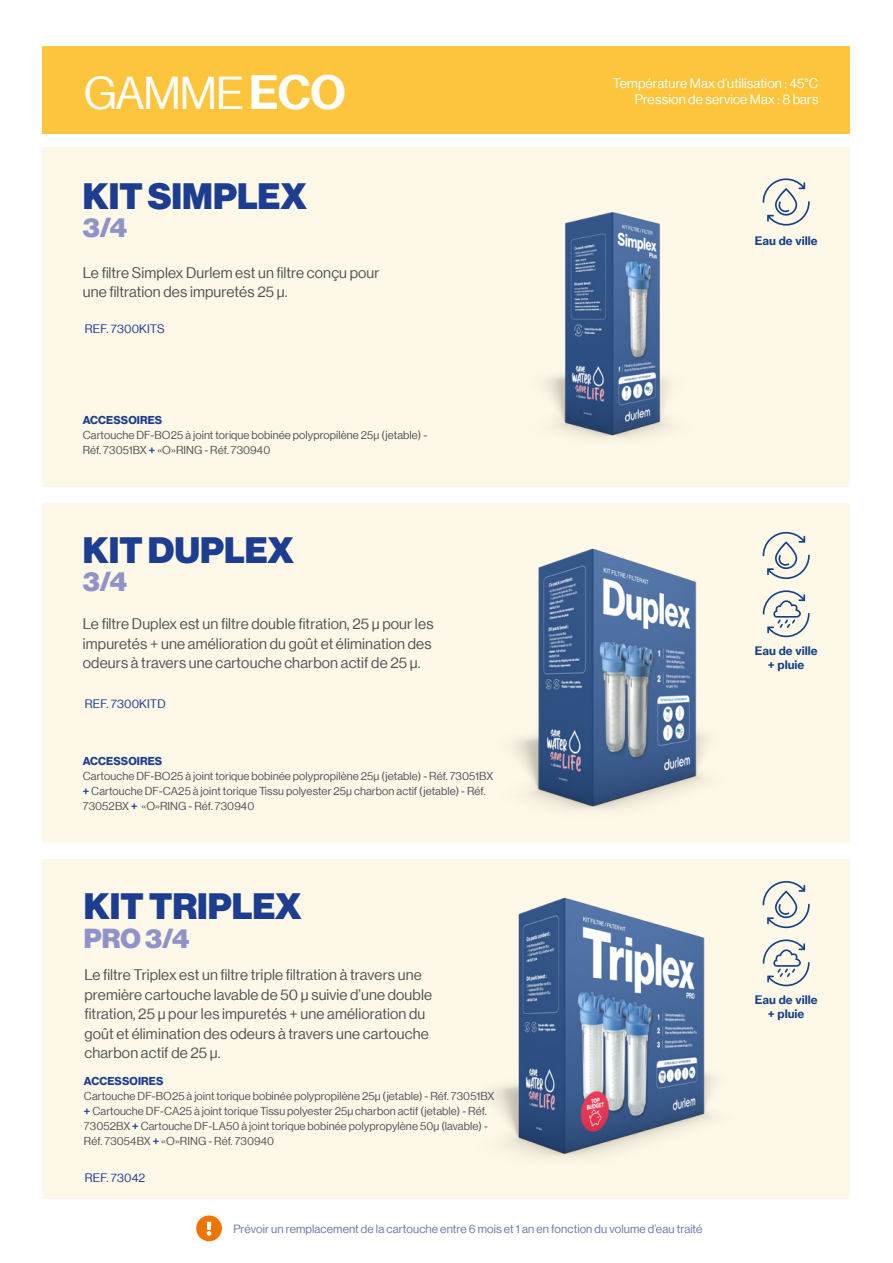
<style>
.page{position:relative;width:893px;height:1263px;background:#fff}
.page>*{position:absolute;margin:0;border:0;box-sizing:border-box;transform-origin:0 0}
.t1{font:45px "N Haas Grotesk DSW02 55 Rg";letter-spacing:-.025em;color:#fff}
.t2{font:36px "N Haas Grotesk DS Pro 95 Blk";color:#1d3d90}
.t3{font:27px "N Haas Grotesk DS Pro 95 Blk";color:#9093c8}
.t4{font:15px/19.5px "N Haas Grotesk DSW02 55 Rg";letter-spacing:.01em;color:#505456}
.t5{font:13.5px/16.5px "N Haas Grotesk DSW02 55 Rg";letter-spacing:.01em;color:#fff;text-align:right}
.t6{font:12px "N Haas Grotesk DSW02 55 Rg";letter-spacing:.01em;color:#1d3d90}
.t7{font:11.7px "N Haas Grotesk DSW02 55 Rg";letter-spacing:.01em;color:#6c77ac}
.t8{font:11.55px/13.5px "N Haas Grotesk TXW02 75 Bd";color:#184184;text-align:center}
.t9{font:11.25px/15px "N Haas Grotesk DSW02 55 Rg";letter-spacing:.01em;color:#505456}
.t10{font:11.25px "N Haas Grotesk DS Pro 75 Bd";letter-spacing:.01em;color:#1d3d90}
.s1{font-family:"N Haas Grotesk TXW02 75 Bd"}
.s2{font-family:"N Haas Grotesk DS Pro 65 Md";color:#1d3d90}
</style>
<div class="page">
<div style="left:43px;top:147px;width:807px;height:340px;background:#fef8e8"></div>
<div style="left:43px;top:503px;width:807px;height:340px;background:#fef8e8"></div>
<div style="left:43px;top:859px;width:807px;height:340px;background:#fef8e8"></div>
<div style="left:43px;top:46px;width:807px;height:88px;background:#fdc53d"></div>
<img style="left:545px;top:212px;width:125px;height:226px">
<img style="left:514px;top:548px;width:193px;height:262px">
<img style="left:492px;top:897px;width:222px;height:260px">
<svg style="left:196px;top:1215px;width:26px;height:26px"></svg>
<svg style="left:763px;top:178px;width:47px;height:48px"></svg>
<svg style="left:763px;top:590px;width:47px;height:47px"></svg>
<svg style="left:763px;top:532px;width:47px;height:47px"></svg>
<svg style="left:763px;top:939px;width:47px;height:47px"></svg>
<svg style="left:763px;top:881px;width:47px;height:47px"></svg>
<h1 class="t1" style="left:84px;top:67px;width:264px">GAMME <span class="s1">ECO</span></h1>
<h2 class="t2" style="left:83px;top:175px;width:226px">KIT SIMPLEX</h2>
<h3 class="t3" style="left:83px;top:212px;width:46px">3/4</h3>
<h3 class="t4" style="left:83px;top:263px;width:298px">Le filtre Simplex Durlem est un filtre conçu pour une filtration des impuretés 25 μ.</h3>
<p class="t6" style="left:85px;top:322px;width:81px">REF. 7300KITS</p>
<p class="t10" style="left:83px;top:413px;width:81px">ACCESSOIRES</p>
<p class="t9" style="left:83px;top:427px;width:346px">Cartouche DF-BO25 à joint torique bobinée polypropilène 25μ (jetable) -<br>Réf. 73051BX <span class="s2">+</span> «O»RING - Réf. 730940</p>
<h2 class="t2" style="left:83px;top:529px;width:213px">KIT DUPLEX</h2>
<h3 class="t3" style="left:83px;top:566px;width:46px">3/4</h3>
<h3 class="t4" style="left:83px;top:614px;width:352px">Le filtre Duplex est un filtre double fitration, 25 μ pour les impuretés + une amélioration du goût et élimination des odeurs à travers une cartouche charbon actif de 25 μ.</h3>
<p class="t6" style="left:85px;top:697px;width:82px">REF. 7300KITD</p>
<p class="t10" style="left:83px;top:755px;width:81px">ACCESSOIRES</p>
<p class="t9" style="left:83px;top:769px;width:412px">Cartouche DF-BO25 à joint torique bobinée polypropilène 25μ (jetable) - Réf. 73051BX <span class="s2">+</span> Cartouche DF-CA25 à joint torique Tissu polyester 25μ charbon actif (jetable) - Réf.<br>73052BX <span class="s2">+</span> «O»RING - Réf. 730940</p>
<h2 class="t2" style="left:84px;top:885px;width:219px">KIT TRIPLEX</h2>
<h3 class="t3" style="left:84px;top:922px;width:107px">PRO 3/4</h3>
<p class="t4" style="left:84px;top:965px;width:349px">Le filtre Triplex est un filtre triple filtration à travers une première cartouche lavable de 50 μ suivie d’une double fitration, 25 μ pour les impuretés + une amélioration du goût et élimination des odeurs à travers une cartouche charbon actif de 25 μ.</p>
<p class="t10" style="left:84px;top:1074px;width:81px">ACCESSOIRES</p>
<p class="t9" style="left:84px;top:1088px;width:412px">Cartouche DF-BO25 à joint torique bobinée polypropilène 25μ (jetable) - Réf. 73051BX <span class="s2">+</span> Cartouche DF-CA25 à joint torique Tissu polyester 25μ charbon actif (jetable) - Réf.<br>73052BX <span class="s2">+</span> Cartouche DF-LA50 à joint torique bobinée polypropylène 50μ (lavable) - Réf. 73054BX <span class="s2">+</span> «O»RING - Réf. 730940</p>
<p class="t6" style="left:85px;top:1171px;width:62px">REF. 73042</p>
<p class="t5" style="left:613px;top:75px;width:207px">Température Max d’utilisation : 45°C<br>Pression de service Max : 8 bars</p>
<p class="t8" style="left:755px;top:234px;width:64px">Eau de ville</p>
<p class="t8" style="left:755px;top:644px;width:64px">Eau de ville + pluie</p>
<p class="t8" style="left:755px;top:993px;width:64px">Eau de ville + pluie</p>
<p class="t7" style="left:233px;top:1222px;width:471px">Prévoir un remplacement de la cartouche entre 6 mois et 1 an en fonction du volume d’eau traité</p>
</div>
